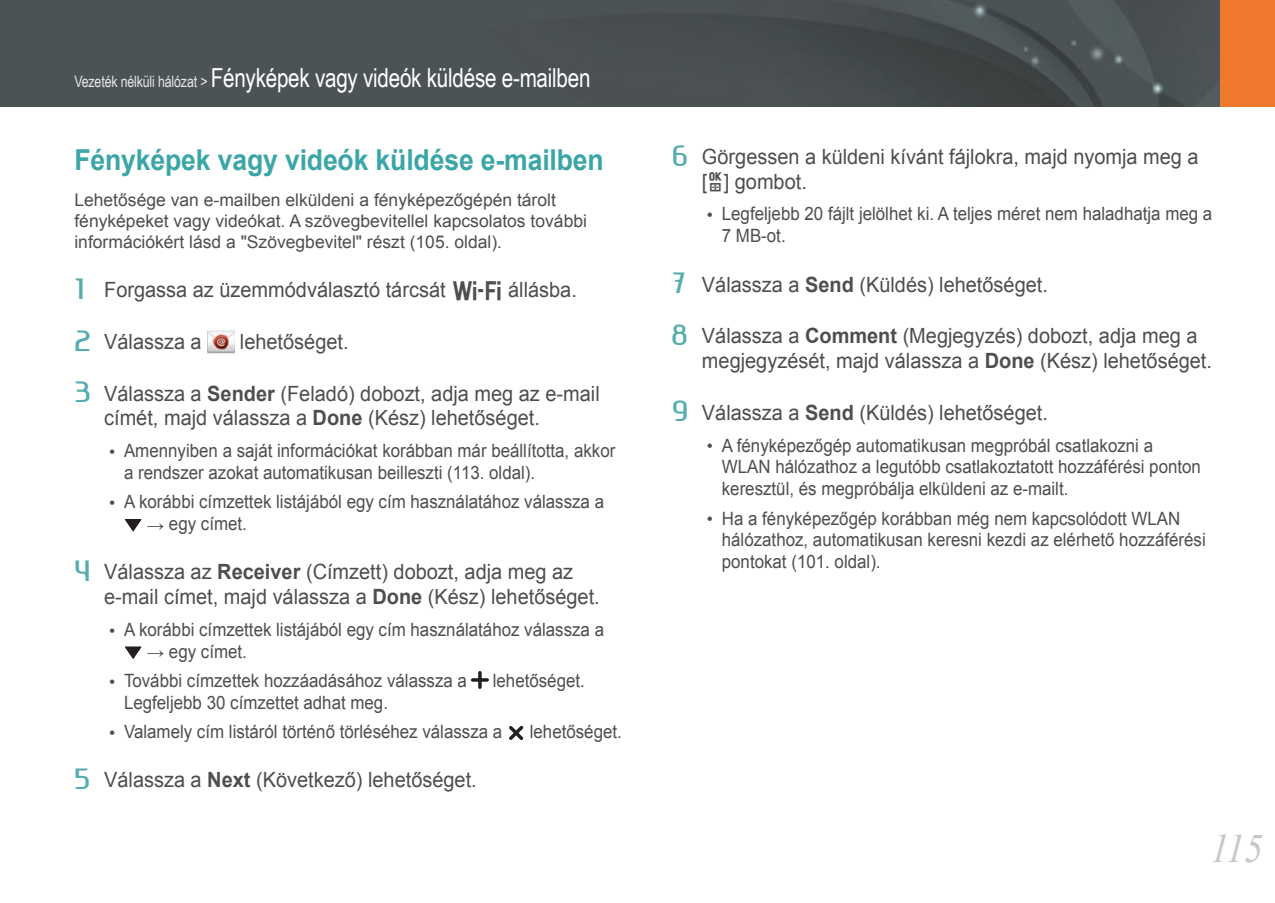
<style>
.page{position:relative;width:1275px;height:903px;background:#fff}
.page>*{position:absolute;margin:0;border:0;box-sizing:border-box;transform-origin:0 0}
.t1{font:italic 40.25px "Times New Roman";color:#c6c8ca;scale:.95 1}
.t2{font:700 28.88px "Arial";letter-spacing:-.005em;color:#3ba6a7;scale:.92 1}
.t3{font:26.25px "Arial Narrow";letter-spacing:-.01em;color:#fff;scale:.96 1}
.t4{font:21px/24.5px "Arial";color:#4d4e4f;scale:.95 1}
.t5{font:18.38px/21.9px "Arial";color:#4d4e4f;scale:.92 1}
.t6{font:17.5px/21px "Arial";color:#4d4e4f}
.s1{font-size:15.75px;color:#e6e7e9}
.s2{font-family:"Ageonebold";font-size:26.25px;color:#57adae}
.s3{font-family:"NX1000"}
.s4{font-weight:700}
.s5{font-size:17.5px}
</style>
<div class="page">
<img style="left:0;top:0;width:1220px;height:107px">
<div style="left:1220px;top:0;width:55px;height:107px;background:#ee792d"></div>
<img style="left:207px;top:330px;width:27px;height:24px">
<svg style="left:125px;top:519px;width:16px;height:12px"></svg>
<svg style="left:125px;top:646px;width:16px;height:13px"></svg>
<svg style="left:472px;top:671px;width:16px;height:17px"></svg>
<svg style="left:509px;top:726px;width:14px;height:14px"></svg>
<h3 class="t3" style="left:74px;top:62px;width:539px"><span class="s1">Vezeték nélküli hálózat &gt;</span> Fényképek vagy videók küldése e-mailben</h3>
<h2 class="t2" style="left:74px;top:144px;width:577px">Fényképek vagy videók küldése e-mailben</h2>
<p class="t6" style="left:74px;top:189px;width:514px">Lehetősége van e-mailben elküldeni a fényképezőgépén tárolt fényképeket vagy videókat. A szövegbevitellel kapcsolatos további információkért lásd a "Szövegbevitel" részt (105. oldal).</p>
<p class="t4" style="left:74px;top:277px;width:530px"><span class="s2">1</span> Forgassa az üzemmódválasztó tárcsát <span class="s3">B</span> állásba.</p>
<p class="t4" style="left:74px;top:329px;width:136px"><span class="s2">2</span> Válassza a</p>
<p class="t4" style="left:240px;top:329px;width:116px">lehetőséget.</p>
<p class="t4" style="left:104px;top:381px;width:523px;text-indent:-30px"><span class="s2">3</span> Válassza a <span class="s4">Sender</span> (Feladó) dobozt, adja meg az e-mail címét, majd válassza a <span class="s4">Done</span> (Kész) lehetőséget.</p>
<p class="t5" style="left:124px;top:440px;width:536px;text-indent:-15px"><span class="s5">•</span> Amennyiben a saját információkat korábban már beállította, akkor a rendszer azokat automatikusan beilleszti (113. oldal).</p>
<p class="t5" style="left:109px;top:491px;width:539px"><span class="s5">•</span> A korábbi címzettek listájából egy cím használatához válassza a</p>
<p class="t5" style="left:147px;top:513px;width:110px"><span class="s5">→</span> egy címet.</p>
<p class="t4" style="left:104px;top:560px;width:523px;text-indent:-30px"><span class="s2">4</span> Válassza az <span class="s4">Receiver</span> (Címzett) dobozt, adja meg az e-mail címet, majd válassza a <span class="s4">Done</span> (Kész) lehetőséget.</p>
<p class="t5" style="left:109px;top:618px;width:540px"><span class="s5">•</span> A korábbi címzettek listájából egy cím használatához válassza a</p>
<p class="t5" style="left:147px;top:640px;width:110px"><span class="s5">→</span> egy címet.</p>
<p class="t5" style="left:109px;top:669px;width:390px"><span class="s5">•</span> További címzettek hozzáadásához válassza a</p>
<p class="t5" style="left:493px;top:669px;width:102px">lehetőséget.</p>
<p class="t5" style="left:124px;top:691px;width:288px">Legfeljebb 30 címzettet adhat meg.</p>
<p class="t5" style="left:109px;top:721px;width:429px"><span class="s5">•</span> Valamely cím listáról történő törléséhez válassza a</p>
<p class="t5" style="left:530px;top:721px;width:102px">lehetőséget.</p>
<p class="t4" style="left:74px;top:768px;width:425px"><span class="s2">5</span> Válassza a <span class="s4">Next</span> (Következő) lehetőséget.</p>
<p class="t4" style="left:702px;top:145px;width:524px;text-indent:-30px"><span class="s2">6</span> Görgessen a küldeni kívánt fájlokra, majd nyomja meg a [<span class="s3">o</span>] gombot.</p>
<p class="t5" style="left:722px;top:203px;width:535px;text-indent:-15px"><span class="s5">•</span> Legfeljebb 20 fájlt jelölhet ki. A teljes méret nem haladhatja meg a<br>7 MB-ot.</p>
<p class="t4" style="left:672px;top:272px;width:397px"><span class="s2">7</span> Válassza a <span class="s4">Send</span> (Küldés) lehetőséget.</p>
<p class="t4" style="left:702px;top:324px;width:538px;text-indent:-30px"><span class="s2">8</span> Válassza a <span class="s4">Comment</span> (Megjegyzés) dobozt, adja meg a megjegyzését, majd válassza a <span class="s4">Done</span> (Kész) lehetőséget.</p>
<p class="t4" style="left:672px;top:400px;width:397px"><span class="s2">9</span> Válassza a <span class="s4">Send</span> (Küldés) lehetőséget.</p>
<p class="t5" style="left:722px;top:434px;width:522px;text-indent:-15px"><span class="s5">•</span> A fényképezőgép automatikusan megpróbál csatlakozni a<br>WLAN hálózathoz a legutóbb csatlakoztatott hozzáférési ponton keresztül, és megpróbálja elküldeni az e-mailt.</p>
<p class="t5" style="left:722px;top:507px;width:527px;text-indent:-15px"><span class="s5">•</span> Ha a fényképezőgép korábban még nem kapcsolódott WLAN hálózathoz, automatikusan keresni kezdi az elérhető hozzáférési pontokat (101. oldal).</p>
<h1 class="t1" style="left:1210px;top:826px;width:57px">115</h1>
</div>
